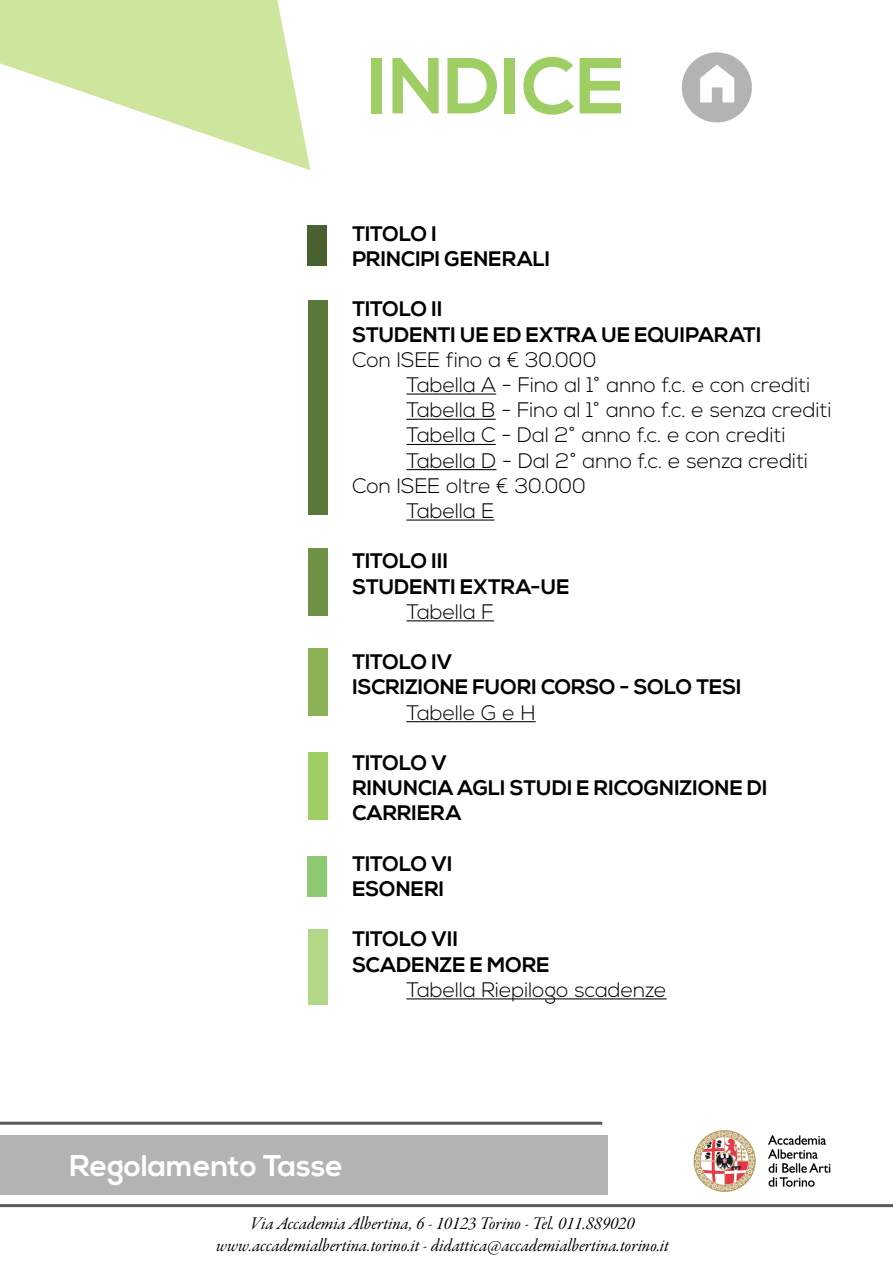
<style>
.page{position:relative;width:893px;height:1263px;background:#fff}
.page>*{position:absolute;margin:0;border:0;box-sizing:border-box;transform-origin:0 0}
.t1{font:700 79.2px "Nexa";color:#9fce65}
.t2{font:700 30px "Nexa";color:#fff}
.t3{font:300 21px "Nexa";color:#000}
.t4{font:700 21px/25.2px "Nexa";color:#000}
.t5{font:18px/21.6px "Garamond Premr Pro It Subh";color:#000;text-align:center}
</style>
<div class="page">
<div style="left:0;top:1135px;width:608px;height:59px;background:#b3b3b3"></div>
<hr style="left:0;top:1122px;width:602px;height:3px;background:#58595b">
<svg style="left:0;top:0;width:310px;height:170px;fill:#cee59d"></svg>
<img style="left:693px;top:1130px;width:138px;height:62px">
<hr style="left:0;top:1204px;width:893px;height:3px;background:#58595b">
<hr style="left:406px;top:393px;width:90px;height:2px;background:#000">
<hr style="left:406px;top:419px;width:90px;height:1px;background:#000">
<hr style="left:406px;top:444px;width:90px;height:1px;background:#000">
<hr style="left:406px;top:469px;width:90px;height:1px;background:#000">
<hr style="left:406px;top:519px;width:88px;height:2px;background:#000">
<hr style="left:406px;top:620px;width:88px;height:1px;background:#000">
<hr style="left:406px;top:721px;width:130px;height:1px;background:#000">
<hr style="left:406px;top:998px;width:261px;height:1px;background:#000">
<div style="left:308px;top:548px;width:19px;height:68px;background:#709247"></div>
<div style="left:308px;top:648px;width:19px;height:68px;background:#8db256"></div>
<div style="left:308px;top:752px;width:19px;height:68px;background:#9fce65"></div>
<div style="left:308px;top:856px;width:19px;height:40px;background:#8eca74"></div>
<div style="left:308px;top:929px;width:19px;height:75px;background:#b2d787"></div>
<div style="left:308px;top:225px;width:19px;height:40px;background:#496130"></div>
<div style="left:308px;top:300px;width:19px;height:215px;background:#5a783a"></div>
<svg style="left:682px;top:52px;width:70px;height:70px"></svg>
<h1 class="t1" style="left:367px;top:40px;width:259px">INDICE</h1>
<p class="t4" style="left:352px;top:222px;width:199px">TITOLO I<br>PRINCIPI GENERALI</p>
<p class="t4" style="left:352px;top:297px;width:410px">TITOLO II<br>STUDENTI UE ED EXTRA UE EQUIPARATI</p>
<p class="t3" style="left:352px;top:347px;width:245px">Con ISEE fino a € 30.000</p>
<p class="t3" style="left:406px;top:373px;width:405px">Tabella A - Fino al 1° anno f.c. e con crediti</p>
<p class="t3" style="left:406px;top:398px;width:427px">Tabella B - Fino al 1° anno f.c. e senza crediti</p>
<p class="t3" style="left:406px;top:423px;width:381px">Tabella C - Dal 2° anno f.c. e con crediti</p>
<p class="t3" style="left:406px;top:448px;width:403px">Tabella D - Dal 2° anno f.c. e senza crediti</p>
<p class="t3" style="left:352px;top:473px;width:235px">Con ISEE oltre € 30.000</p>
<p class="t3" style="left:406px;top:499px;width:90px">Tabella E</p>
<p class="t4" style="left:352px;top:549px;width:97px">TITOLO III<br>STUDENTI</p>
<p class="t4" style="left:460px;top:574px;width:111px">EXTRA-UE</p>
<p class="t3" style="left:406px;top:599px;width:89px">Tabella F</p>
<p class="t4" style="left:352px;top:650px;width:102px">TITOLO IV<br>ISCRI</p>
<p class="t4" style="left:405px;top:675px;width:26px">ZIONE</p>
<p class="t4" style="left:472px;top:675px;width:26px">FUORI</p>
<p class="t4" style="left:541px;top:675px;width:16px">CORSO</p>
<p class="t4" style="left:620px;top:675px;width:123px">- SOLO TESI</p>
<p class="t3" style="left:406px;top:700px;width:131px">Tabelle G e H</p>
<p class="t4" style="left:352px;top:751px;width:96px">TITOLO V<br>RINUNCIA</p>
<p class="t4" style="left:458px;top:776px;width:13px">AGLI</p>
<p class="t4" style="left:510px;top:776px;width:112px">STUDI E RICOGNI</p>
<p class="t4" style="left:680px;top:776px;width:26px">ZIONE</p>
<p class="t4" style="left:747px;top:776px;width:10px">DI</p>
<p class="t4" style="left:352px;top:801px;width:15px">CARRIERA</p>
<p class="t4" style="left:352px;top:852px;width:102px">TITOLO VI<br>ESONERI</p>
<p class="t4" style="left:352px;top:927px;width:107px">TITOLO VII<br>SCADEN</p>
<p class="t4" style="left:440px;top:952px;width:81px">ZE E MORE</p>
<p class="t3" style="left:406px;top:977px;width:262px">Tabella Riepilogo scadenze</p>
<h2 class="t2" style="left:70px;top:1148px;width:275px">REGOLAMENTO TASSE</h2>
<p class="t5" style="left:216px;top:1214px;width:454px">Via Accademia Albertina, 6 - 10123 Torino - Tel. 011.889020 www.accademialbertina.torino.it - didattica@accademialbertina.torino.it</p>
</div>
